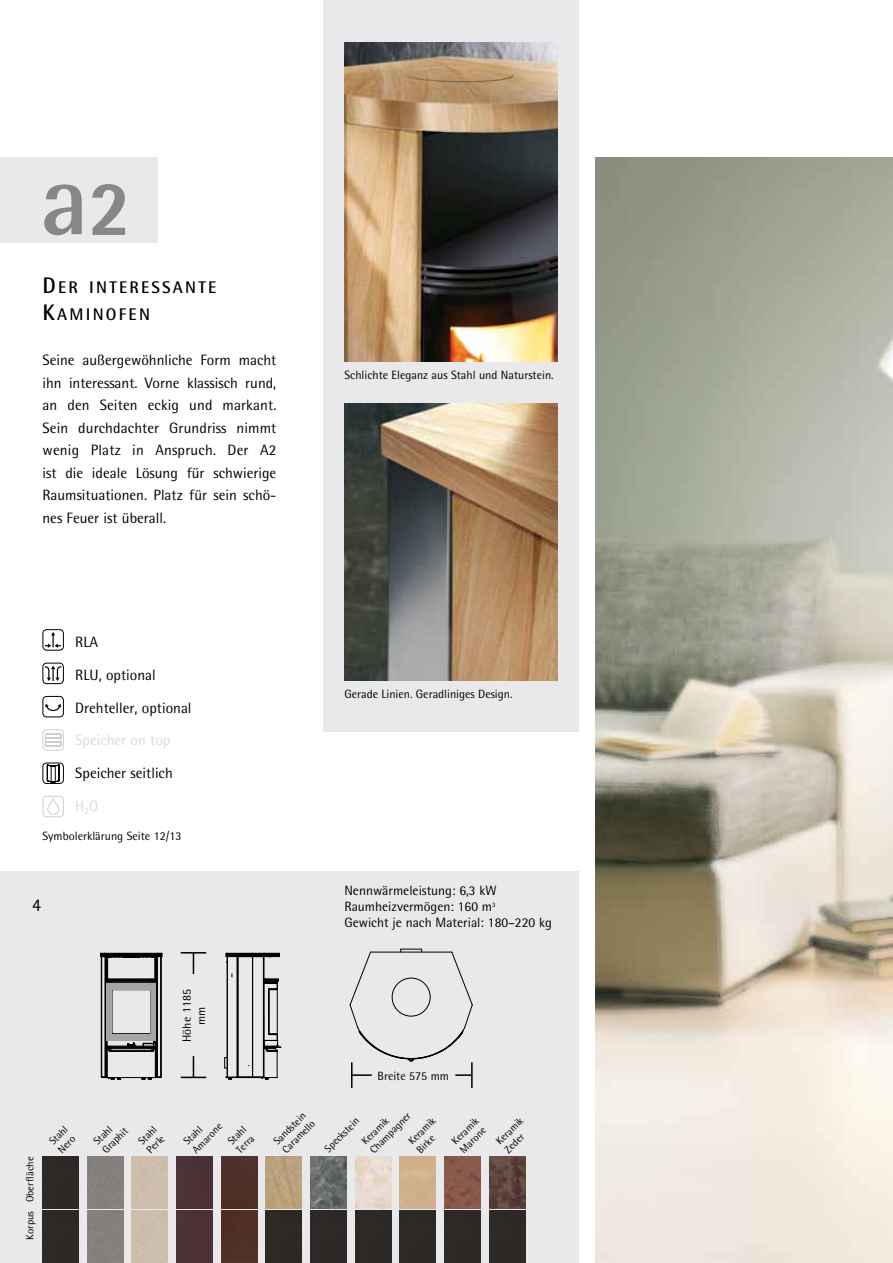
<style>
.page{position:relative;width:893px;height:1263px;background:#fff}
.page>*{position:absolute;margin:0;border:0;box-sizing:border-box;transform-origin:0 0}
.t1{font:700 102px "Rotis Semi Sans";color:#878786}
.t2{font:18px "Rotis Semi Sans";color:#000}
.t3{font:700 16.8px/27px "Rotis Semi Sans";letter-spacing:.135em;color:#000}
.t4{font:15px/22.5px "Rotis Semi Sans";color:#000}
.t5{font:15px "Rotis Semi Sans";color:#dadada}
.t6{font:13.5px/16.2px "Rotis Semi Sans";color:#000}
.t7{font:12px/14.4px "Rotis Semi Sans";color:#000;text-align:center}
.t8{font:10.5px/12px "Rotis Semi Sans";color:#000}
.s1{font-size:76.5px}
.s2{font-size:22.5px}
.s3{color:#dadada}
</style>
<div class="page">
<img style="left:595px;top:157px;width:298px;height:1106px">
<div style="left:0;top:872px;width:578px;height:391px;background:#e9e9ec"></div>
<div style="left:323px;top:0;width:255px;height:731px;background:#e9e9ec"></div>
<div style="left:0;top:157px;width:157px;height:85px;background:#e9e9ec"></div>
<hr style="left:227px;top:956px;width:1px;height:121px;background:#000">
<hr style="left:252px;top:956px;width:1px;height:121px;background:#000">
<hr style="left:264px;top:956px;width:1px;height:121px;background:#000">
<hr style="left:237px;top:956px;width:1px;height:121px;background:#000">
<svg style="left:224px;top:974px;width:57px;height:106px"></svg>
<svg style="left:226px;top:953px;width:54px;height:10px"></svg>
<hr style="left:238px;top:956px;width:1px;height:121px;background:#000">
<hr style="left:263px;top:956px;width:1px;height:121px;background:#000">
<svg style="left:100px;top:953px;width:63px;height:127px"></svg>
<svg style="left:181px;top:952px;width:25px;height:22px"></svg>
<svg style="left:181px;top:1056px;width:25px;height:22px"></svg>
<svg style="left:349px;top:949px;width:124px;height:113px"></svg>
<hr style="left:471px;top:1062px;width:2px;height:26px;background:#000">
<hr style="left:351px;top:1062px;width:2px;height:26px;background:#000">
<svg style="left:455px;top:1074px;width:17px;height:2px"></svg>
<hr style="left:351px;top:1074px;width:21px;height:2px;background:#000">
<svg style="left:92px;top:184px;width:34px;height:51px"></svg>
<div style="left:43px;top:1157px;width:36px;height:52px;background:#2d2926"></div>
<div style="left:176px;top:1157px;width:37px;height:52px;background:#4c3137"></div>
<div style="left:221px;top:1157px;width:36px;height:52px;background:#4d3026"></div>
<img style="left:266px;top:1157px;width:36px;height:52px">
<img style="left:310px;top:1157px;width:37px;height:52px">
<img style="left:355px;top:1157px;width:36px;height:52px">
<img style="left:444px;top:1157px;width:36px;height:52px">
<img style="left:489px;top:1157px;width:36px;height:52px">
<div style="left:43px;top:1211px;width:36px;height:52px;background:#2d2926"></div>
<div style="left:176px;top:1211px;width:37px;height:52px;background:#4c3237"></div>
<div style="left:221px;top:1211px;width:36px;height:52px;background:#4f3026"></div>
<div style="left:266px;top:1211px;width:36px;height:52px;background:#2d2926"></div>
<div style="left:310px;top:1211px;width:37px;height:52px;background:#2d2926"></div>
<div style="left:355px;top:1211px;width:36px;height:52px;background:#2d2926"></div>
<div style="left:400px;top:1211px;width:36px;height:52px;background:#2d2926"></div>
<div style="left:444px;top:1211px;width:36px;height:52px;background:#2d2926"></div>
<div style="left:489px;top:1211px;width:36px;height:52px;background:#2d2926"></div>
<img style="left:344px;top:43px;width:213px;height:318px">
<img style="left:344px;top:404px;width:213px;height:276px">
<div style="left:43px;top:696px;width:21px;height:21px;border:1px solid #000;border-radius:4px"></div>
<svg style="left:45px;top:704px;width:16px;height:8px"></svg>
<div style="left:43px;top:663px;width:21px;height:21px;border:1px solid #000;border-radius:4px"></div>
<svg style="left:44px;top:666px;width:19px;height:15px"></svg>
<div style="left:43px;top:796px;width:21px;height:21px;border:1px solid #000;border-radius:4px"></div>
<svg style="left:47px;top:798px;width:12px;height:17px"></svg>
<div style="left:43px;top:729px;width:21px;height:22px;border:1px solid #000;border-radius:4px"></div>
<svg style="left:45px;top:733px;width:17px;height:13px"></svg>
<div style="left:43px;top:629px;width:21px;height:21px;border:1px solid #000;border-radius:4px"></div>
<svg style="left:45px;top:632px;width:16px;height:16px"></svg>
<div style="left:43px;top:763px;width:21px;height:21px;border:1px solid #000;border-radius:4px"></div>
<svg style="left:47px;top:764px;width:13px;height:19px"></svg>
<h1 class="t1" style="left:40px;top:137px;width:92px">a<span class="s1">2</span></h1>
<p class="t3" style="left:43px;top:274px;width:175px"><span class="s2">D</span>ER INTERESSANTE<br><span class="s2">K</span>AMINOFEN</p>
<p class="t4" style="left:43px;top:349px;width:235px;text-align:justify">Seine außergewöhnliche Form macht ihn interessant. Vorne klassisch rund, an den Seiten eckig und markant.<br>Sein durchdachter Grundriss nimmt wenig Platz in Anspruch. Der A2 ist die ideale Lösung für schwierige Raumsituationen. Platz für sein schö&shy;nes Feuer ist überall.</p>
<p class="t4" style="left:75px;top:626px;width:118px;line-height:32.7px">RLA<br>RLU, optional<br>Drehteller, optional</p>
<p class="t5" style="left:75px;top:731px;width:97px">Speicher on top</p>
<p class="t4" style="left:75px;top:756px;width:99px;line-height:32.7px">Speicher seitlich<br><span class="s3">H</span><sub>2</sub><span class="s3">O</span></p>
<p class="t7" style="left:43px;top:828px;width:140px">Symbolerklärung Seite 12/13</p>
<p class="t2" style="left:32px;top:894px;width:11px">4</p>
<p class="t7" style="left:179px;top:1042px;width:54px;rotate:-90deg">Höhe 1185 mm</p>
<p class="t7" style="left:344px;top:368px;width:211px">Schlichte Eleganz aus Stahl und Naturstein.</p>
<p class="t7" style="left:344px;top:687px;width:170px">Gerade Linien. Geradliniges Design.</p>
<p class="t6" style="left:344px;top:882px;width:209px">Nennwärmeleistung: 6,3 kW<br>Raumheizvermögen: 160 m<sup>3<br></sup>Gewicht je nach Material: 180–220 kg</p>
<p class="t7" style="left:378px;top:1068px;width:73px">Breite 575 mm</p>
<p class="t8" style="left:24px;top:1202px;width:47px;rotate:-90deg">Oberfläche</p>
<p class="t8" style="left:24px;top:1240px;width:30px;rotate:-90deg">Korpus</p>
<p class="t8" style="left:388px;top:1120px;width:35px;line-height:21px;text-indent:-33px;rotate:-45deg">Champagner<br>Keramik</p>
<p class="t8" style="left:271px;top:1138px;width:43px;rotate:-45deg">Sandstein<br>Caramello</p>
<p class="t8" style="left:47px;top:1138px;width:23px;rotate:-45deg">Stahl<br>Nero</p>
<p class="t8" style="left:91px;top:1138px;width:33px;rotate:-45deg">Stahl<br>Graphit</p>
<p class="t8" style="left:136px;top:1138px;width:23px;rotate:-45deg">Stahl<br>Perle</p>
<p class="t8" style="left:181px;top:1138px;width:39px;rotate:-45deg">Stahl<br>Amarone</p>
<p class="t8" style="left:225px;top:1138px;width:23px;rotate:-45deg">Stahl<br>Terra</p>
<p class="t8" style="left:341px;top:1120px;width:35px;line-height:20.9px;text-indent:-31px;rotate:-45deg">Speckstein<br>Keramik</p>
<p class="t8" style="left:414px;top:1147px;width:23px;rotate:-45deg">Birke</p>
<p class="t8" style="left:449px;top:1138px;width:35px;rotate:-45deg">Keramik<br>Marone</p>
<p class="t8" style="left:493px;top:1138px;width:35px;rotate:-45deg">Keramik<br>Zeder</p>
</div>
